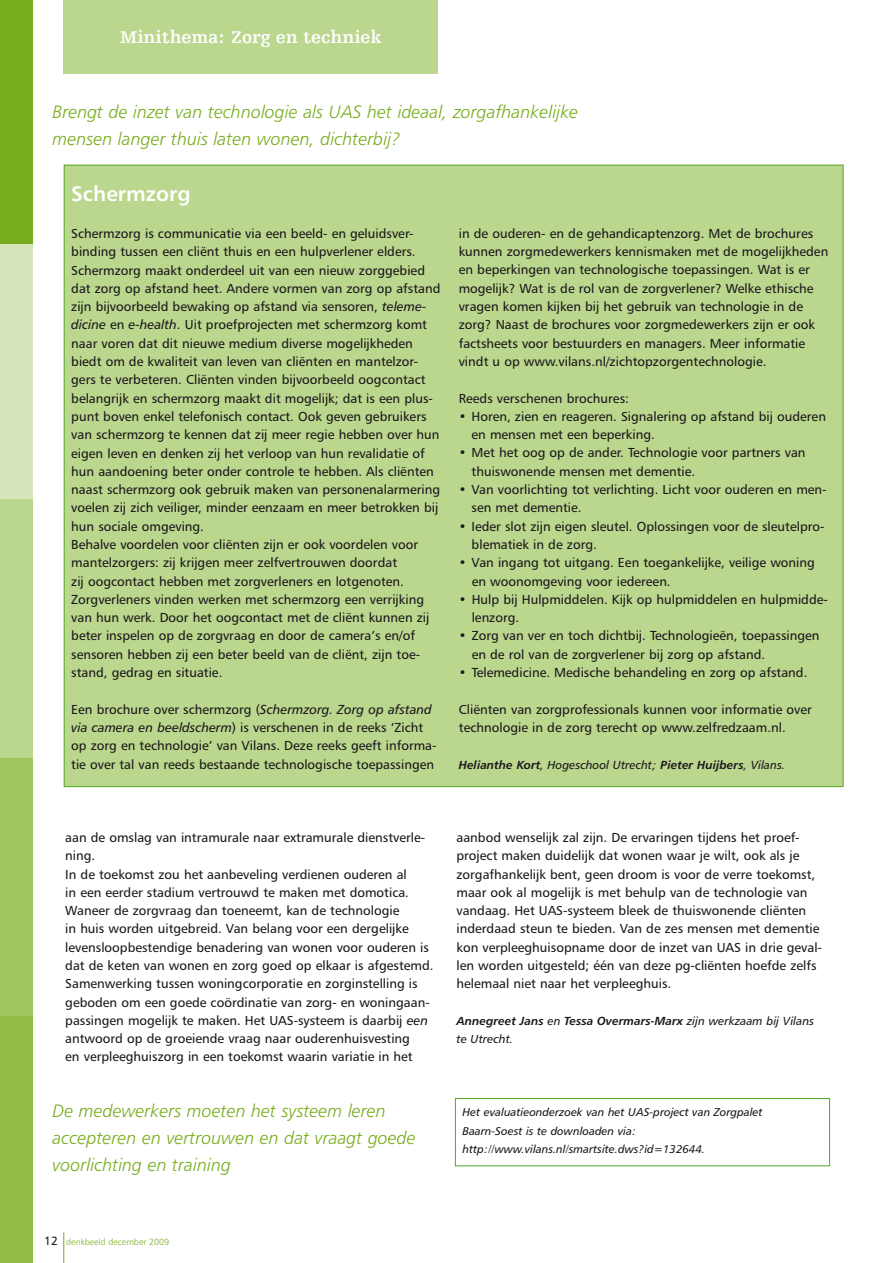
<style>
.page{position:relative;width:893px;height:1263px;background:#fff}
.page>*{position:absolute;margin:0;border:0;box-sizing:border-box;transform-origin:0 0}
.t1{font:21px "Humanist 777 BT Bold B";color:#fff}
.t2{font:18px/27px "Humanist 777 BT Light Italic B";color:#77ad1c}
.t3{font:700 18px "Humanist Slabserif 712 BT";color:#fff}
.t4{font:13.05px/18.3px "Humanist 777 BT Roman B";color:#1a171b}
.t5{font:11.7px "Humanist 777 BT Bold Italic B";color:#1a171b}
.t6{font:11.7px "Humanist 777 BT Italic B";color:#1a171b}
.t7{font:11.25px/18.3px "Humanist 777 BT Italic B";color:#1a171b}
.t8{font:9px "Humanist 777 BT Light B";color:#77ad1c}
.s1{font-family:"Humanist 777 BT Italic B"}
.s2{font-family:"Humanist 777 BT Roman B";font-size:12px;color:#1a171b}
</style>
<div class="page">
<hr style="left:63px;top:1232px;width:1px;height:31px;background:#77ad1c">
<div style="left:0;top:0;width:32px;height:244px;background:#77ad1c"></div>
<div style="left:0;top:244px;width:32px;height:255px;background:#d6e6bb"></div>
<div style="left:0;top:499px;width:32px;height:259px;background:#bbd68d"></div>
<div style="left:0;top:758px;width:32px;height:259px;background:#a0c660"></div>
<div style="left:0;top:1017px;width:32px;height:246px;background:#92bd49"></div>
<div style="left:64px;top:0;width:374px;height:73px;background:#bbd68d"></div>
<div style="left:455px;top:1098px;width:375px;height:68px;border:1px solid #55a628"></div>
<div style="left:64px;top:165px;width:779px;height:622px;background:#bbd68d"></div>
<h2 class="t3" style="left:120px;top:26px;width:263px">Minithema: Zorg en techniek</h2>
<h2 class="t2" style="left:53px;top:98px;width:527px">Brengt de inzet van technologie als UAS het ideaal, zorgafhankelijke mensen langer thuis laten wonen, dichterbij?</h2>
<h1 class="t1" style="left:71px;top:181px;width:121px">Schermzorg</h1>
<p class="t4" style="left:71px;top:224px;width:371px">Schermzorg is communicatie via een beeld- en geluidsver&shy;binding tussen een cliënt thuis en een hulpverlener elders.<br>Schermzorg maakt onderdeel uit van een nieuw zorggebied dat zorg op afstand heet. Andere vormen van zorg op afstand zijn bijvoorbeeld bewaking op afstand via sensoren, <span class="s1">teleme&shy;dicine</span> en <span class="s1">e-health</span>. Uit proefprojecten met schermzorg komt naar voren dat dit nieuwe medium diverse mogelijkheden biedt om de kwaliteit van leven van cliënten en mantelzor&shy;gers te verbeteren. Cliënten vinden bijvoorbeeld oogcontact belangrijk en schermzorg maakt dit mogelijk; dat is een plus&shy;punt boven enkel telefonisch contact. Ook geven gebruikers van schermzorg te kennen dat zij meer regie hebben over hun eigen leven en denken zij het verloop van hun revalidatie of hun aandoening beter onder controle te hebben. Als cliënten naast schermzorg ook gebruik maken van personenalarmering voelen zij zich veiliger, minder eenzaam en meer betrokken bij hun sociale omgeving.<br>Behalve voordelen voor cliënten zijn er ook voordelen voor mantelzorgers: zij krijgen meer zelfvertrouwen doordat<br>zij oogcontact hebben met zorgverleners en lotgenoten.<br>Zorgverleners vinden werken met schermzorg een verrijking van hun werk. Door het oogcontact met de cliënt kunnen zij beter inspelen op de zorgvraag en door de camera’s en/of sensoren hebben zij een beter beeld van de cliënt, zijn toe&shy;stand, gedrag en situatie.</p>
<p class="t4" style="left:71px;top:700px;width:367px">Een brochure over schermzorg (<span class="s1">Schermzorg. Zorg op afstand via camera en beeldscherm</span>) is verschenen in de reeks ‘Zicht op zorg en technologie’ van Vilans. Deze reeks geeft informa&shy;tie over tal van reeds bestaande technologische toepassingen</p>
<p class="t4" style="left:459px;top:224px;width:371px">in de ouderen- en de gehandicaptenzorg. Met de brochures kunnen zorgmedewerkers kennismaken met de mogelijkheden en beperkingen van technologische toepassingen. Wat is er mogelijk? Wat is de rol van de zorgverlener? Welke ethische vragen komen kijken bij het gebruik van technologie in de zorg? Naast de brochures voor zorgmedewerkers zijn er ook factsheets voor bestuurders en managers. Meer informatie vindt u op www.vilans.nl/zichtopzorgentechnologie.</p>
<p class="t4" style="left:459px;top:389px;width:172px">Reeds verschenen brochures:</p>
<p class="t4" style="left:471px;top:407px;width:356px;text-indent:-13px">• Horen, zien en reageren. Signalering op afstand bij ouderen en mensen met een beperking.</p>
<p class="t4" style="left:472px;top:443px;width:336px;text-indent:-13px">• Met het oog op de ander. Technologie voor partners van thuiswonende mensen met dementie.</p>
<p class="t4" style="left:472px;top:480px;width:357px;text-indent:-13px">• Van voorlichting tot verlichting. Licht voor ouderen en men&shy;sen met dementie.</p>
<p class="t4" style="left:472px;top:517px;width:354px;text-indent:-13px">• Ieder slot zijn eigen sleutel. Oplossingen voor de sleutelpro&shy;blematiek in de zorg.</p>
<p class="t4" style="left:472px;top:553px;width:345px;text-indent:-13px">• Van ingang tot uitgang. Een toegankelijke, veilige woning en woonomgeving voor iedereen.</p>
<p class="t4" style="left:472px;top:590px;width:358px;text-indent:-13px">• Hulp bij Hulpmiddelen. Kijk op hulpmiddelen en hulpmidde&shy;lenzorg.</p>
<p class="t4" style="left:472px;top:626px;width:349px;text-indent:-13px">• Zorg van ver en toch dichtbij. Technologieën, toepassingen en de rol van de zorgverlener bij zorg op afstand.</p>
<p class="t4" style="left:459px;top:663px;width:350px">• Telemedicine. Medische behandeling en zorg op afstand.</p>
<p class="t4" style="left:459px;top:700px;width:354px">Cliënten van zorgprofessionals kunnen voor informatie over technologie in de zorg terecht op www.zelfredzaam.nl.</p>
<p class="t5" style="left:459px;top:757px;width:328px">Helianthe Kort<span class="s1">, Hogeschool Utrecht;</span> Pieter Huijbers<span class="s1">, Vilans.</span></p>
<p class="t4" style="left:65px;top:828px;width:370px">aan de omslag van intramurale naar extramurale dienstverle&shy;ning.<br>In de toekomst zou het aanbeveling verdienen ouderen al<br>in een eerder stadium vertrouwd te maken met domotica.<br>Waneer de zorgvraag dan toeneemt, kan de technologie<br>in huis worden uitgebreid. Van belang voor een dergelijke levensloopbestendige benadering van wonen voor ouderen is dat de keten van wonen en zorg goed op elkaar is afgestemd.<br>Samenwerking tussen woningcorporatie en zorginstelling is geboden om een goede coördinatie van zorg- en woningaan&shy;passingen mogelijk te maken. Het UAS-systeem is daarbij <span class="s1">een </span>antwoord op de groeiende vraag naar ouderenhuisvesting<br>en verpleeghuiszorg in een toekomst waarin variatie in het</p>
<p class="t4" style="left:456px;top:828px;width:367px">aanbod wenselijk zal zijn. De ervaringen tijdens het proef&shy;project maken duidelijk dat wonen waar je wilt, ook als je zorgafhankelijk bent, geen droom is voor de verre toekomst, maar ook al mogelijk is met behulp van de technologie van vandaag. Het UAS-systeem bleek de thuiswonende cliënten inderdaad steun te bieden. Van de zes mensen met dementie kon verpleeghuisopname door de inzet van UAS in drie geval&shy;len worden uitgesteld; één van deze pg-cliënten hoefde zelfs helemaal niet naar het verpleeghuis.</p>
<p class="t5" style="left:456px;top:1013px;width:359px">Annegreet Jans <span class="s1">en</span> Tessa Overmars-Marx <span class="s1">zijn werkzaam bij Vilans</span></p>
<p class="t6" style="left:456px;top:1032px;width:58px">te Utrecht.</p>
<h2 class="t2" style="left:53px;top:1097px;width:365px">De medewerkers moeten het systeem leren accepteren en vertrouwen en dat vraagt goede voorlichting en training</h2>
<p class="t8" style="left:44px;top:1236px;width:127px"><span class="s2">12</span> denkbeeld december 2009</p>
<p class="t7" style="left:462px;top:1103px;width:302px">Het evaluatieonderzoek van het UAS-project van Zorgpalet<br>Baarn-Soest is te downloaden via: http://www.vilans.nl/smartsite.dws?id=132644.</p>
</div>
